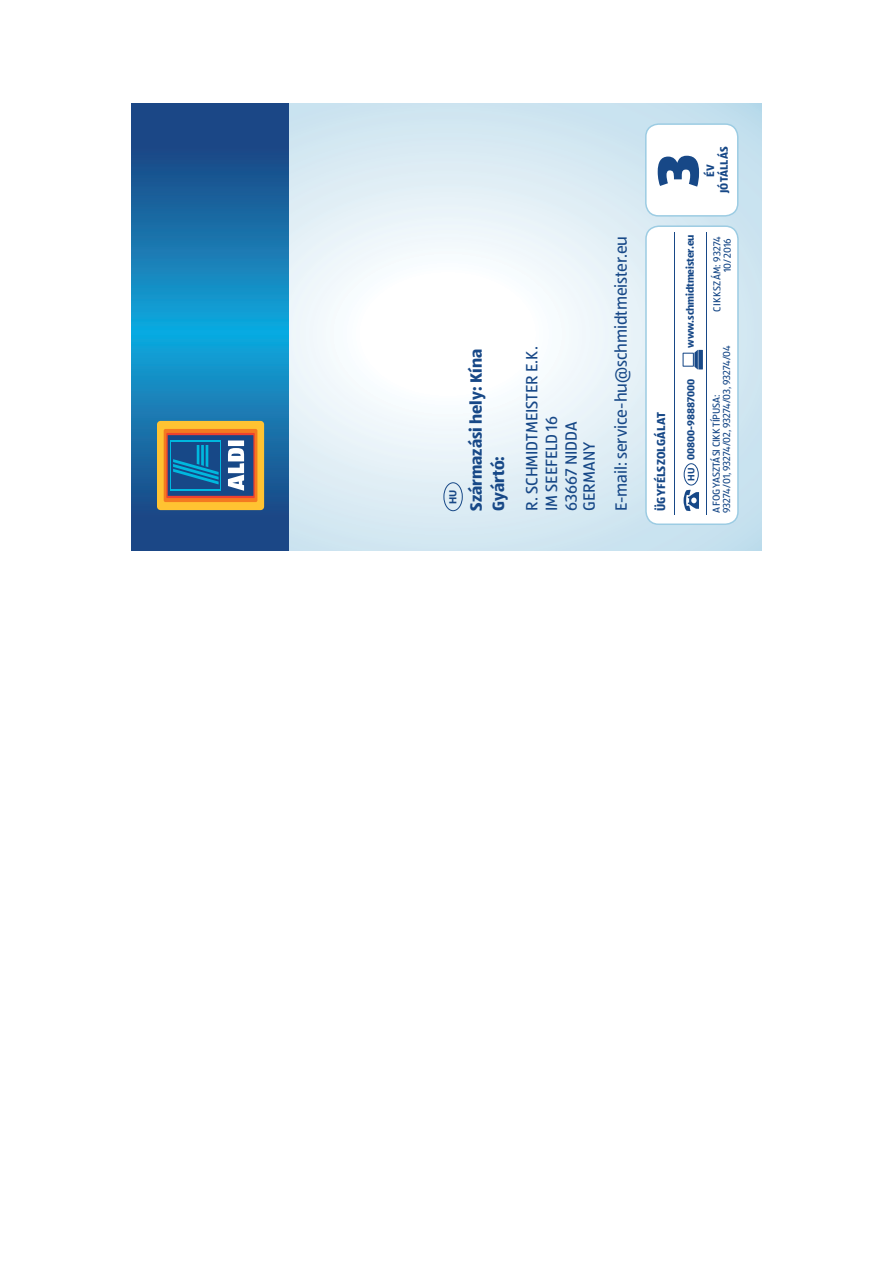
<style>
.page{position:relative;width:893px;height:1263px;background:#fff}
.page>*{position:absolute;margin:0;border:0;box-sizing:border-box;transform-origin:0 0}
.t1{font:900 60px "ALDISUEDOT";color:#174887}
.t2{font:16.95px/19.6px "ALDISUEDOT";letter-spacing:-.005em;color:#174887}
.t3{font:700 16.95px/22.5px "ALDISUEDOT";letter-spacing:-.005em;color:#174887}
.t4{font:700 12px "ALDISUEDOT";letter-spacing:.01em;color:#174887}
.t5{font:700 11.25px/13.6px "ALDISUEDOT";letter-spacing:.015em;color:#174887;text-align:center}
.t6{font:10.5px/10.5px "ALDISUEDOT";letter-spacing:.005em;color:#174887}
.t7{font:700 10.5px "ALDISUEDOT";letter-spacing:-.015em;color:#174887}
.t8{font:10.5px/10.1px "ALDISUEDOT";letter-spacing:.03em;color:#174887;text-align:right}
.t9{font:700 10.5px "Myriad Pro";color:#174887}
.t10{font:700 9.6px "Myriad Pro";color:#174887}
</style>
<div class="page">
<svg style="left:288px;top:104px;width:473px;height:446px"></svg>
<svg style="left:132px;top:104px;width:156px;height:446px;background:#1770aa"></svg>
<div style="left:645px;top:124px;width:92px;height:92px;background:#fff;border-radius:13px"></div>
<div style="left:645px;top:123px;width:93px;height:94px;border:2px solid #9ccce3;border-radius:13px"></div>
<div style="left:646px;top:226px;width:92px;height:298px;background:#fff;border-radius:13px"></div>
<div style="left:645px;top:225px;width:93px;height:300px;border:2px solid #9ccce3;border-radius:13px"></div>
<hr style="left:674px;top:232px;width:1px;height:283px;background:#174887">
<hr style="left:706px;top:232px;width:1px;height:283px;background:#174887">
<svg style="left:683px;top:490px;width:16px;height:21px"></svg>
<svg style="left:682px;top:350px;width:21px;height:20px"></svg>
<div style="left:157px;top:421px;width:107px;height:89px;background:#ffc332;border-radius:4px"></div>
<div style="left:164px;top:429px;width:93px;height:73px;background:#f47a20;border-radius:2px"></div>
<svg style="left:166px;top:433px;width:89px;height:65px"></svg>
<div style="left:168px;top:435px;width:85px;height:61px;background:#174887"></div>
<svg style="left:170px;top:440px;width:51px;height:51px"></svg>
<svg style="left:228px;top:441px;width:16px;height:50px"></svg>
<div style="left:172px;top:442px;width:48px;height:47px;background:#174887"></div>
<svg style="left:173px;top:445px;width:45px;height:39px"></svg>
<div style="left:443px;top:482px;width:19px;height:29px;border:1px solid #174887;border-radius:50%"></div>
<div style="left:683px;top:463px;width:15px;height:23px;border:1px solid #174887;border-radius:50%"></div>
<p class="t9" style="left:447px;top:504px;width:16px;rotate:-90deg">HU</p>
<p class="t2" style="left:574px;top:511px;width:276px;line-height:31.8px;rotate:-90deg">GERMANY<br>E-mail: service-hu@schmidtmeister.eu</p>
<p class="t3" style="left:466px;top:511px;width:163px;rotate:-90deg">Származási hely: Kína<br>Gyártó:</p>
<p class="t2" style="left:523px;top:511px;width:166px;rotate:-90deg">R. SCHMIDTMEISTER E.K.<br>IM SEEFELD 16<br>63667 NIDDA</p>
<p class="t5" style="left:704px;top:193px;width:48px;rotate:-90deg">ÉV<br>JÓTÁLLÁS</p>
<h1 class="t1" style="left:636px;top:187px;width:34px;rotate:-90deg">3</h1>
<p class="t4" style="left:656px;top:511px;width:100px;rotate:-90deg">ÜGYFÉLSZOLGÁLAT</p>
<p class="t7" style="left:686px;top:348px;width:115px;rotate:-90deg">www.schmidtmeister.eu</p>
<p class="t7" style="left:686px;top:460px;width:83px;rotate:-90deg">00800-98887000</p>
<p class="t10" style="left:685px;top:481px;width:15px;rotate:-90deg">HU</p>
<p class="t8" style="left:712px;top:312px;width:77px;rotate:-90deg">CIKKSZÁM: 93274<br>10/2016</p>
<p class="t6" style="left:711px;top:513px;width:169px;rotate:-90deg">A FOGYASZTÁSI CIKK TÍPUSA:<br>93274/01, 93274/02, 93274/03, 93274/04</p>
</div>
